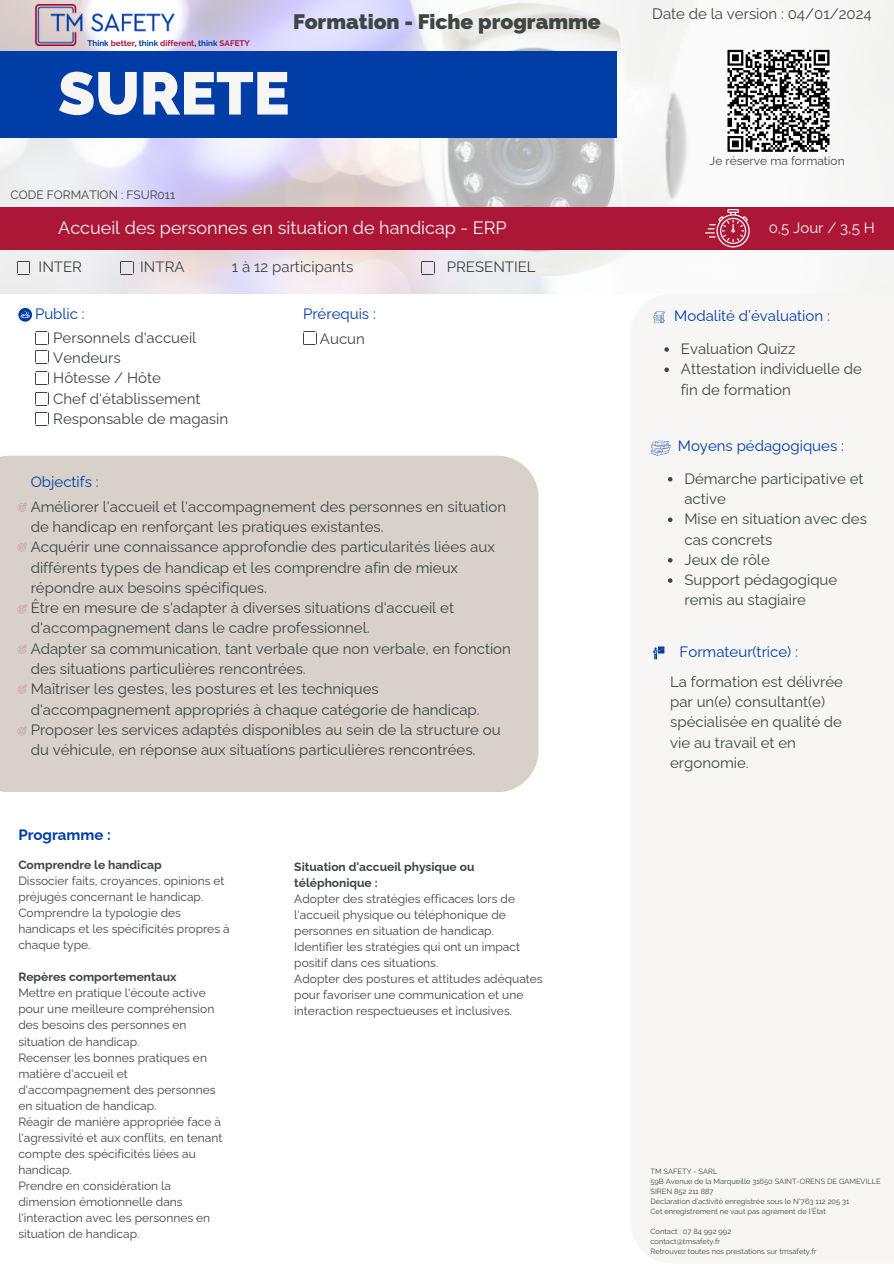
<style>
.page{position:relative;width:894px;height:1264px;background:#fff}
.page>*{position:absolute;margin:0;border:0;box-sizing:border-box;transform-origin:0 0}
.t1{font:900 60px "Raleway";color:#f7f6f4}
.t2{font:800 21px "Raleway";color:#3e4543}
.t3{font:18px "Raleway";color:#f7f6f4}
.t4{font:15px/20.2px "Raleway";color:#3e4543}
.t5{font:15px "Raleway";color:#003da6}
.t6{font:15px "Raleway";color:#f7f6f4}
.t7{font:700 15px "Raleway";color:#003da6}
.t8{font:12px/16px "Raleway";color:#3e4543}
.t9{font:700 12px/16px "Raleway";color:#3e4543}
.t10{font:700 8.1px "Raleway";color:#ac1738}
.t11{font:7.5px "Raleway";color:#3e4543}
.s1{color:#003da6}
.s2{color:#000}
</style>
<div class="page">
<img style="left:0;top:0;width:893px;height:294px">
<div style="left:0;top:51px;width:616px;height:87px;background:#003da6"></div>
<div style="left:0;top:207px;width:893px;height:43px;background:#ac1738"></div>
<svg style="left:705px;top:209px;width:44px;height:38px"></svg>
<svg style="left:17px;top:261px;width:14px;height:14px"></svg>
<svg style="left:120px;top:261px;width:14px;height:14px"></svg>
<svg style="left:421px;top:261px;width:14px;height:14px"></svg>
<svg style="left:18px;top:308px;width:14px;height:13px"></svg>
<div style="left:630px;top:293px;width:263px;height:970px;background:#f7f6f4"></div>
<svg style="left:650px;top:441px;width:20px;height:14px"></svg>
<svg style="left:668px;top:477px;width:4px;height:4px"></svg>
<svg style="left:668px;top:517px;width:4px;height:5px"></svg>
<svg style="left:668px;top:558px;width:4px;height:4px"></svg>
<svg style="left:668px;top:578px;width:4px;height:5px"></svg>
<svg style="left:727px;top:50px;width:102px;height:102px"></svg>
<svg style="left:664px;top:347px;width:4px;height:5px"></svg>
<svg style="left:664px;top:367px;width:4px;height:5px"></svg>
<svg style="left:653px;top:646px;width:11px;height:13px"></svg>
<svg style="left:653px;top:311px;width:11px;height:12px"></svg>
<div style="left:0;top:455px;width:538px;height:337px;background:#d8d1ca"></div>
<svg style="left:18px;top:502px;width:9px;height:9px"></svg>
<svg style="left:18px;top:604px;width:9px;height:9px"></svg>
<svg style="left:35px;top:331px;width:14px;height:33px"></svg>
<svg style="left:35px;top:371px;width:14px;height:14px"></svg>
<svg style="left:35px;top:392px;width:14px;height:14px"></svg>
<svg style="left:35px;top:412px;width:14px;height:14px"></svg>
<svg style="left:303px;top:331px;width:14px;height:14px"></svg>
<svg style="left:18px;top:542px;width:9px;height:9px"></svg>
<svg style="left:18px;top:644px;width:9px;height:9px"></svg>
<svg style="left:18px;top:684px;width:9px;height:9px"></svg>
<svg style="left:18px;top:726px;width:9px;height:9px"></svg>
<img style="left:35px;top:5px;width:140px;height:40px">
<p class="t10" style="left:87px;top:38px;width:164px"><span class="s1">Think</span> better<span class="s2">,</span> <span class="s1">think</span> different<span class="s2">,</span> <span class="s1">think</span> SAFETY</p>
<p class="t2" style="left:293px;top:10px;width:309px">Formation - Fiche programme</p>
<p class="t1" style="left:58px;top:58px;width:233px">SURETE</p>
<p class="t8" style="left:11px;top:187px;width:166px">CODE FORMATION : FSUR011</p>
<p class="t3" style="left:58px;top:217px;width:450px">Accueil des personnes en situation de handicap - ERP</p>
<p class="t4" style="left:39px;top:257px;width:45px">INTER</p>
<p class="t4" style="left:140px;top:257px;width:46px">INTRA</p>
<p class="t4" style="left:232px;top:257px;width:123px">1 à 12 participants</p>
<p class="t5" style="left:35px;top:305px;width:51px">Public :</p>
<p class="t4" style="left:53px;top:327px;width:144px">Personnels d'accueil</p>
<p class="t4" style="left:53px;top:347px;width:69px">Vendeurs</p>
<p class="t4" style="left:53px;top:368px;width:109px">Hôtesse / Hôte</p>
<p class="t4" style="left:53px;top:388px;width:149px">Chef d'établissement</p>
<p class="t4" style="left:53px;top:408px;width:176px">Responsable de magasin</p>
<p class="t5" style="left:303px;top:305px;width:74px">Prérequis :</p>
<p class="t4" style="left:320px;top:328px;width:46px">Aucun</p>
<p class="t4" style="left:446px;top:257px;width:90px">PRESENTIEL</p>
<p class="t5" style="left:31px;top:472px;width:70px">Objectifs :</p>
<p class="t4" style="left:31px;top:496px;width:477px">Améliorer l'accueil et l'accompagnement des personnes en situation de handicap en renforçant les pratiques existantes.</p>
<p class="t4" style="left:31px;top:537px;width:465px">Acquérir une connaissance approfondie des particularités liées aux différents types de handicap et les comprendre afin de mieux répondre aux besoins spécifiques.</p>
<p class="t4" style="left:31px;top:598px;width:425px">Être en mesure de s'adapter à diverses situations d'accueil et d'accompagnement dans le cadre professionnel.</p>
<p class="t4" style="left:31px;top:638px;width:481px">Adapter sa communication, tant verbale que non verbale, en fonction des situations particulières rencontrées.</p>
<p class="t4" style="left:31px;top:679px;width:450px">Maîtriser les gestes, les postures et les techniques d'accompagnement appropriés à chaque catégorie de handicap.</p>
<p class="t4" style="left:31px;top:719px;width:471px">Proposer les services adaptés disponibles au sein de la structure ou du véhicule, en réponse aux situations particulières rencontrées.</p>
<p class="t7" style="left:18px;top:825px;width:94px">Programme :</p>
<p class="t9" style="left:18px;top:857px;width:145px">Comprendre le handicap</p>
<p class="t8" style="left:18px;top:873px;width:208px">Dissocier faits, croyances, opinions et préjugés concernant le handicap.</p>
<p class="t8" style="left:18px;top:905px;width:213px">Comprendre la typologie des handicaps et les spécificités propres à chaque type.</p>
<p class="t9" style="left:18px;top:969px;width:160px">Repères comportementaux</p>
<p class="t8" style="left:18px;top:985px;width:197px">Mettre en pratique l'écoute active pour une meilleure compréhension des besoins des personnes en situation de handicap.</p>
<p class="t8" style="left:18px;top:1049px;width:199px">Recenser les bonnes pratiques en matière d'accueil et d'accompagnement des personnes en situation de handicap.</p>
<p class="t8" style="left:18px;top:1113px;width:205px">Réagir de manière appropriée face à l'agressivité et aux conflits, en tenant compte des spécificités liées au handicap.</p>
<p class="t8" style="left:18px;top:1177px;width:193px">Prendre en considération la dimension émotionnelle dans l'interaction avec les personnes en situation de handicap.</p>
<p class="t9" style="left:294px;top:859px;width:181px">Situation d'accueil physique ou téléphonique :</p>
<p class="t8" style="left:294px;top:891px;width:222px">Adopter des stratégies efficaces lors de l'accueil physique ou téléphonique de personnes en situation de handicap.</p>
<p class="t8" style="left:294px;top:939px;width:227px">Identifier les stratégies qui ont un impact positif dans ces situations.</p>
<p class="t8" style="left:294px;top:971px;width:250px">Adopter des postures et attitudes adéquates pour favoriser une communication et une interaction respectueuses et inclusives.</p>
<p class="t4" style="left:652px;top:4px;width:221px">Date de la version : 04/01/2024</p>
<p class="t8" style="left:709px;top:153px;width:136px">Je réserve ma formation</p>
<p class="t6" style="left:768px;top:218px;width:107px">0,5 Jour / 3,5 H</p>
<p class="t5" style="left:674px;top:307px;width:157px">Modalité d’évaluation :</p>
<p class="t4" style="left:680px;top:338px;width:116px">Evaluation Quizz</p>
<p class="t4" style="left:680px;top:359px;width:183px">Attestation individuelle de fin de formation</p>
<p class="t5" style="left:677px;top:437px;width:167px">Moyens pédagogiques :</p>
<p class="t4" style="left:684px;top:468px;width:180px">Démarche participative et active</p>
<p class="t4" style="left:684px;top:509px;width:184px">Mise en situation avec des cas concrets</p>
<p class="t4" style="left:684px;top:549px;width:87px">Jeux de rôle</p>
<p class="t4" style="left:684px;top:569px;width:154px">Support pédagogique remis au stagiaire</p>
<p class="t5" style="left:679px;top:643px;width:120px">Formateur(trice) :</p>
<p class="t4" style="left:670px;top:671px;width:174px">La formation est délivrée par un(e) consultant(e) spécialisée en qualité de vie au travail et en ergonomie.</p>
<p class="t11" style="left:650px;top:1166px;width:69px">TM SAFETY - SARL</p>
<p class="t11" style="left:650px;top:1176px;width:232px">59B Avenue de la Marqueille 31650 SAINT-ORENS DE GAMEVILLE</p>
<p class="t11" style="left:650px;top:1186px;width:65px">SIREN 852 211 887</p>
<p class="t11" style="left:650px;top:1196px;width:200px">Déclaration d’activité enregistrée sous le N°763 112 205 31</p>
<p class="t11" style="left:650px;top:1206px;width:177px">Cet enregistrement ne vaut pas agrément de l’État</p>
<p class="t11" style="left:650px;top:1226px;width:82px">Contact : 07 84 992 992</p>
<p class="t11" style="left:650px;top:1236px;width:71px">contact@tmsafety.fr</p>
<p class="t11" style="left:650px;top:1246px;width:167px">Retrouvez toutes nos prestations sur tmsafety.fr</p>
</div>
